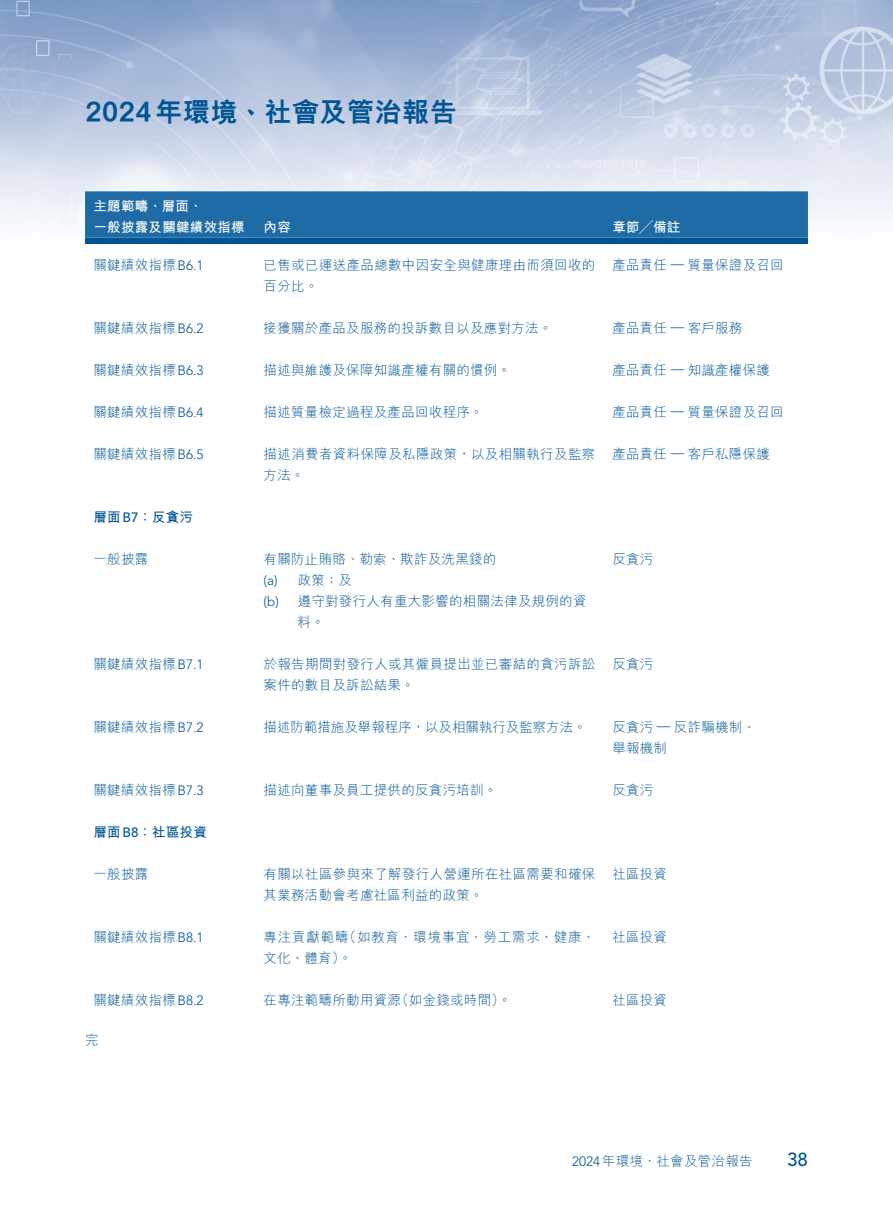
<style>
.page{position:relative;width:893px;height:1212px;background:#fff}
.page>*{position:absolute;margin:0;border:0;box-sizing:border-box;transform-origin:0 0}
.t1{font:800 27px "M Hei HK";letter-spacing:.02em;color:#005594}
.t2{font:500 18.75px "Avenir LT Std";color:#005594}
._50_Table_txt{font:300 13.5px "M Hei HK";letter-spacing:.02em;color:#005594}
._00_txt{font:300 13.5px "M Hei HK";letter-spacing:.025em;color:#005594}
._50_Table_txt-2{font:700 13.5px "M Hei HK";letter-spacing:.02em;color:#fff}
._50_Table_txt-3{font:300 13.5px "M Hei HK";letter-spacing:-.005em;color:#005594}
._00_txt-2{font:300 13.5px "M Hei HK";letter-spacing:.06em;color:#005594}
._50_Table_txt-4{font:700 13.5px "M Hei HK";letter-spacing:.02em;color:#005594}
._50_Table_txt-5{font:300 13.5px "Avenir LT Std";color:#005594}
.s1{font-family:"Avenir LT Std"}
.s2{font-family:"Avenir LT Std";font-weight:500}
</style>
<div class="page">
<img style="left:0;top:0;width:893px;height:228px">
<svg style="left:85px;top:191px;width:723px;height:53px;background:#1c69a3"></svg>
<h1 class="t1" style="left:85px;top:98px;width:373px">2024年環境、社會及管治報告</h1>
<p class="_50_Table_txt-2" style="left:94px;top:196px;width:111px">主題範疇、層面、</p>
<p class="_50_Table_txt-2" style="left:94px;top:217px;width:153px">一般披露及關鍵績效指標</p>
<p class="_50_Table_txt-2" style="left:264px;top:217px;width:29px">內容</p>
<p class="_50_Table_txt-2" style="left:612px;top:217px;width:70px">章節╱備註</p>
<p class="_50_Table_txt" style="left:94px;top:258px;width:112px">關鍵績效指標<span class="s1">B6.1</span></p>
<p class="_00_txt" style="left:264px;top:258px;width:333px">已售或已運送產品總數中因安全與健康理由而須回收的</p>
<p class="_50_Table_txt" style="left:612px;top:258px;width:56px">產品責任</p>
<p class="_50_Table_txt" style="left:688px;top:258px;width:98px">質量保證及召回</p>
<p class="_50_Table_txt-5" style="left:671px;top:255px;width:15px">—</p>
<p class="_00_txt" style="left:264px;top:279px;width:56px">百分比。</p>
<p class="_50_Table_txt" style="left:94px;top:321px;width:112px">關鍵績效指標<span class="s1">B6.2</span></p>
<p class="_50_Table_txt" style="left:264px;top:321px;width:290px">接獲關於產品及服務的投訴數目以及應對方法。</p>
<p class="_50_Table_txt" style="left:688px;top:321px;width:56px">客戶服務</p>
<p class="_50_Table_txt" style="left:612px;top:321px;width:56px">產品責任</p>
<p class="_50_Table_txt-5" style="left:671px;top:318px;width:15px">—</p>
<p class="_50_Table_txt" style="left:94px;top:363px;width:112px">關鍵績效指標<span class="s1">B6.3</span></p>
<p class="_50_Table_txt" style="left:264px;top:363px;width:249px">描述與維護及保障知識產權有關的慣例。</p>
<p class="_50_Table_txt" style="left:612px;top:363px;width:56px">產品責任</p>
<p class="_50_Table_txt" style="left:688px;top:363px;width:84px">知識產權保護</p>
<p class="_50_Table_txt-5" style="left:671px;top:360px;width:15px">—</p>
<p class="_50_Table_txt" style="left:94px;top:405px;width:112px">關鍵績效指標<span class="s1">B6.4</span></p>
<p class="_50_Table_txt" style="left:264px;top:405px;width:221px">描述質量檢定過程及產品回收程序。</p>
<p class="_50_Table_txt" style="left:612px;top:405px;width:56px">產品責任</p>
<p class="_50_Table_txt" style="left:688px;top:405px;width:98px">質量保證及召回</p>
<p class="_50_Table_txt-5" style="left:671px;top:402px;width:15px">—</p>
<p class="_50_Table_txt" style="left:94px;top:447px;width:112px">關鍵績效指標<span class="s1">B6.5</span></p>
<p class="_00_txt" style="left:264px;top:447px;width:333px">描述消費者資料保障及私隱政策，以及相關執行及監察</p>
<p class="_50_Table_txt" style="left:688px;top:447px;width:84px">客戶私隱保護</p>
<p class="_50_Table_txt" style="left:612px;top:447px;width:56px">產品責任</p>
<p class="_50_Table_txt-5" style="left:671px;top:444px;width:15px">—</p>
<p class="_00_txt" style="left:264px;top:468px;width:42px">方法。</p>
<p class="_50_Table_txt-4" style="left:94px;top:507px;width:101px">層面<span class="s2">B7</span>：反貪污</p>
<p class="_50_Table_txt" style="left:94px;top:552px;width:56px">一般披露</p>
<p class="_50_Table_txt" style="left:264px;top:552px;width:234px">有關防止賄賂、勒索、欺詐及洗黑錢的</p>
<p class="_50_Table_txt" style="left:612px;top:552px;width:43px">反貪污</p>
<p class="_50_Table_txt-5" style="left:264px;top:572px;width:16px">)a(</p>
<p class="_50_Table_txt" style="left:298px;top:573px;width:56px">政策；及</p>
<p class="_50_Table_txt-5" style="left:264px;top:593px;width:17px">b( )</p>
<p class="_50_Table_txt" style="left:298px;top:594px;width:290px">遵守對發行人有重大影響的相關法律及規例的資</p>
<p class="_50_Table_txt" style="left:298px;top:615px;width:28px">料。</p>
<p class="_50_Table_txt" style="left:94px;top:657px;width:112px">關鍵績效指標<span class="s1">B7.1</span></p>
<p class="_00_txt" style="left:264px;top:657px;width:333px">於報告期間對發行人或其僱員提出並已審結的貪污訴訟</p>
<p class="_50_Table_txt" style="left:612px;top:657px;width:43px">反貪污</p>
<p class="_00_txt" style="left:264px;top:678px;width:152px">案件的數目及訴訟結果。</p>
<p class="_50_Table_txt" style="left:94px;top:720px;width:112px">關鍵績效指標<span class="s1">B7.2</span></p>
<p class="_50_Table_txt-3" style="left:264px;top:720px;width:325px">描述防範措施及舉報程序，以及相關執行及監察方法。</p>
<p class="_50_Table_txt" style="left:674px;top:720px;width:84px">反詐騙機制、</p>
<p class="_50_Table_txt" style="left:612px;top:720px;width:43px">反貪污</p>
<p class="_50_Table_txt-5" style="left:657px;top:717px;width:15px">—</p>
<p class="_50_Table_txt" style="left:94px;top:783px;width:112px">關鍵績效指標<span class="s1">B7.3</span></p>
<p class="_50_Table_txt-4" style="left:94px;top:822px;width:115px">層面<span class="s2">B8</span>：社區投資</p>
<p class="_50_Table_txt" style="left:264px;top:783px;width:235px">描述向董事及員工提供的反貪污培訓。</p>
<p class="_50_Table_txt" style="left:612px;top:741px;width:56px">舉報機制</p>
<p class="_50_Table_txt" style="left:612px;top:783px;width:43px">反貪污</p>
<p class="_50_Table_txt" style="left:94px;top:867px;width:56px">一般披露</p>
<p class="_00_txt" style="left:264px;top:867px;width:333px">有關以社區參與來了解發行人營運所在社區需要和確保</p>
<p class="_50_Table_txt" style="left:612px;top:867px;width:56px">社區投資</p>
<p class="_00_txt" style="left:264px;top:888px;width:221px">其業務活動會考慮社區利益的政策。</p>
<p class="_50_Table_txt" style="left:94px;top:930px;width:112px">關鍵績效指標<span class="s1">B8.1</span></p>
<p class="_00_txt-2" style="left:343px;top:930px;width:254px">（如教育、環境事宜、勞工需求、健康、</p>
<p class="_00_txt" style="left:264px;top:930px;width:86px">專注貢獻範疇</p>
<p class="_50_Table_txt" style="left:612px;top:930px;width:56px">社區投資</p>
<p class="_00_txt" style="left:264px;top:951px;width:90px">文化、體育。(</p>
<p class="_50_Table_txt" style="left:94px;top:993px;width:112px">關鍵績效指標<span class="s1">B8.2</span></p>
<p class="_00_txt" style="left:85px;top:1033px;width:15px">完</p>
<p class="_00_txt" style="left:395px;top:993px;width:118px">（如金錢或時間）。</p>
<p class="_00_txt" style="left:264px;top:993px;width:139px">在專注範疇所動用資源</p>
<p class="_50_Table_txt" style="left:612px;top:993px;width:56px">社區投資</p>
<p class="_00_txt" style="left:572px;top:1154px;width:182px"><span class="s1">2024</span>年環境、社會及管治報告</p>
<h2 class="t2" style="left:787px;top:1149px;width:22px">38</h2>
</div>
